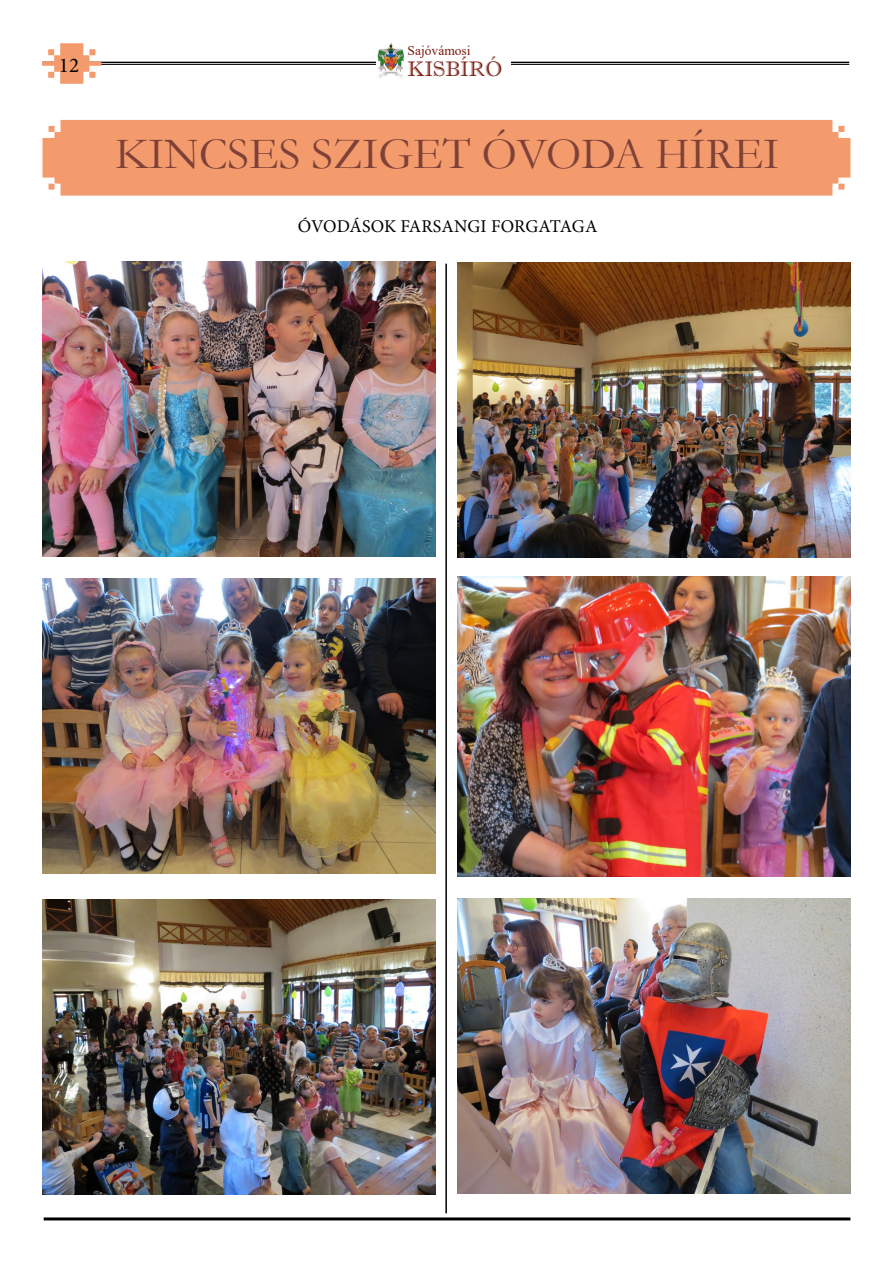
<style>
.page{position:relative;width:893px;height:1263px;background:#fff}
.page>*{position:absolute;margin:0;border:0;box-sizing:border-box;transform-origin:0 0}
.t1{font:45px "Garamond";color:#7e4138}
.t2{font:21px "Imprint MT Shadow";color:#781a0d}
.t3{font:21px "Minion Pro";color:#000}
.t4{font:18px "Minion Pro";letter-spacing:.005em;color:#000}
.t5{font:13.5px "Times New Roman";color:#781a0d}
</style>
<div class="page">
<hr style="left:43px;top:64px;width:806px;height:1px;background:#000">
<hr style="left:43px;top:62px;width:806px;height:1px;background:#000">
<div style="left:404px;top:43px;width:106px;height:36px;background:#fff"></div>
<hr style="left:44px;top:1217px;width:806px;height:3px;background:#000">
<img style="left:377px;top:43px;width:27px;height:35px">
<svg style="left:42px;top:43px;width:59px;height:41px"></svg>
<hr style="left:445px;top:264px;width:2px;height:949px;background:#000">
<div style="left:43px;top:120px;width:807px;height:76px;background:#f39b6d"></div>
<img style="left:43px;top:261px;width:393px;height:295px">
<img style="left:457px;top:263px;width:393px;height:295px">
<img style="left:457px;top:576px;width:393px;height:300px">
<img style="left:43px;top:578px;width:393px;height:295px">
<img style="left:43px;top:899px;width:393px;height:295px">
<img style="left:457px;top:898px;width:393px;height:295px">
<p class="t5" style="left:408px;top:41px;width:65px">Sajóvámosi</p>
<p class="t3" style="left:59px;top:51px;width:22px">12</p>
<p class="t2" style="left:408px;top:56px;width:96px">KISBÍRÓ</p>
<h1 class="t1" style="left:115px;top:124px;width:666px">KINCSES SZIGET ÓVODA HÍREI</h1>
<p class="t4" style="left:298px;top:214px;width:301px">ÓVODÁSOK FARSANGI FORGATAGA</p>
</div>
